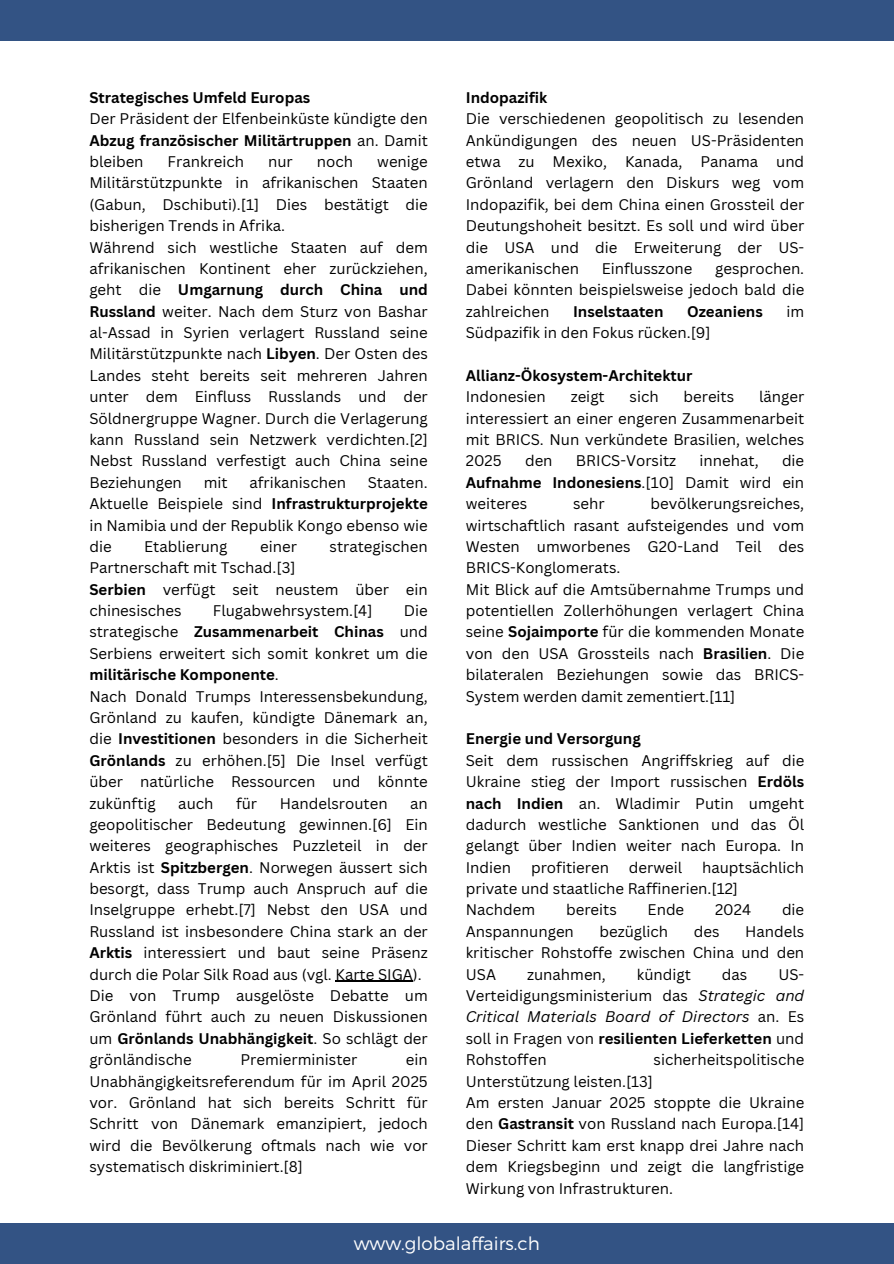
<style>
.page{position:relative;width:894px;height:1264px;background:#fff}
.page>*{position:absolute;margin:0;border:0;box-sizing:border-box;transform-origin:0 0}
.t1{font:300 18.3px "Montserrat";color:#fff}
.t2{font:15px/21.3px "Canva Sans";color:#000;text-align:justify}
.t3{font:700 15px "Canva Sans";color:#000}
.s1{font-weight:700}
.s2{font-style:italic}
</style>
<div class="page">
<div style="left:0;top:1222px;width:893px;height:41px;background:#335384"></div>
<div style="left:0;top:0;width:893px;height:41px;background:#335384"></div>
<hr style="left:335px;top:980px;width:78px;height:1px;background:#000">
<p class="t3" style="left:89px;top:87px;width:222px">Strategisches Umfeld Europas</p>
<p class="t2" style="left:89px;top:108px;width:340px">Der Präsident der Elfenbeinküste kündigte den <span class="s1">Abzug französischer Militärtruppen</span> an. Damit bleiben</p>
<p class="t2" style="left:89px;top:150px;width:340px;text-indent:288px">wenige Militärstützpunkte in afrikanischen Staaten (Gabun, Dschibuti).[1] Dies bestätigt die bisherigen Trends in Afrika.</p>
<p class="t2" style="left:89px;top:236px;width:340px">Während sich westliche Staaten auf dem afrikanischen Kontinent eher zurückziehen, geht die <span class="s1">Umgarnung durch China und Russland</span> weiter. Nach dem Sturz von Bashar al-Assad in Syrien verlagert Russland seine Militärstützpunkte nach <span class="s1">Libyen</span>. Der Osten des Landes steht bereits seit mehreren Jahren unter dem Einfluss Russlands und der Söldnergruppe Wagner. Durch die Verlagerung kann Russland sein Netzwerk verdichten.[2] Nebst Russland verfestigt auch China seine Beziehungen</p>
<p class="t2" style="left:168px;top:150px;width:78px">Frankreich</p>
<p class="t2" style="left:268px;top:150px;width:26px">nur</p>
<p class="t2" style="left:317px;top:150px;width:38px">noch</p>
<p class="t2" style="left:204px;top:471px;width:25px">mit</p>
<p class="t2" style="left:249px;top:471px;width:98px">afrikanischen</p>
<p class="t2" style="left:89px;top:471px;width:340px;text-indent:278px">Staaten.<br>Aktuelle Beispiele sind <span class="s1">Infrastrukturprojekte </span>in Namibia und der Republik Kongo ebenso wie die</p>
<p class="t2" style="left:144px;top:535px;width:85px">Etablierung</p>
<p class="t2" style="left:260px;top:535px;width:38px">einer</p>
<p class="t2" style="left:329px;top:535px;width:100px">strategischen</p>
<p class="t2" style="left:89px;top:557px;width:208px">Partnerschaft mit Tschad.[3]</p>
<p class="t2" style="left:89px;top:578px;width:340px"><span class="s1">Serbien</span> verfügt seit neustem über ein chinesisches</p>
<p class="t2" style="left:89px;top:599px;width:340px;text-indent:314px">Die strategische <span class="s1">Zusammenarbeit Chinas</span> und Serbiens erweitert sich somit konkret um die <span class="s1">militärische Komponente</span>.</p>
<p class="t2" style="left:89px;top:685px;width:340px">Nach Donald Trumps Interessensbekundung, Grönland zu kaufen, kündigte Dänemark an, die <span class="s1">Investitionen</span> besonders in die Sicherheit <span class="s1">Grönlands</span> zu erhöhen.[5] Die Insel verfügt über natürliche Ressourcen und könnte zukünftig</p>
<p class="t2" style="left:213px;top:599px;width:161px">Flugabwehrsystem.[4]</p>
<p class="t2" style="left:178px;top:792px;width:37px">auch</p>
<p class="t2" style="left:236px;top:792px;width:23px">für</p>
<p class="t2" style="left:280px;top:792px;width:109px">Handelsrouten</p>
<p class="t2" style="left:89px;top:792px;width:340px;text-indent:321px">an geopolitischer Bedeutung gewinnen.[6] Ein weiteres geographisches Puzzleteil in der Arktis ist <span class="s1">Spitzbergen</span>. Norwegen äussert sich besorgt, dass Trump auch Anspruch auf die Inselgruppe erhebt.[7] Nebst den USA und Russland ist insbesondere China stark an der <span class="s1">Arktis</span> interessiert und baut seine Präsenz durch die Polar Silk Road aus (vgl. Karte SIGA).</p>
<p class="t2" style="left:89px;top:984px;width:340px">Die von Trump ausgelöste Debatte um Grönland führt auch zu neuen Diskussionen um <span class="s1">Grönlands Unabhängigkeit</span>. So schlägt der grönländische</p>
<p class="t2" style="left:89px;top:1048px;width:340px;text-indent:316px">ein Unabhängigkeitsreferendum für im April 2025 vor. Grönland hat sich bereits Schritt für Schritt von Dänemark emanzipiert, jedoch wird die Bevölkerung oftmals nach wie vor systematisch diskriminiert.[8]</p>
<p class="t2" style="left:240px;top:1048px;width:118px">Premierminister</p>
<p class="t3" style="left:465px;top:87px;width:83px">Indopazifik</p>
<p class="t2" style="left:465px;top:108px;width:340px">Die verschiedenen geopolitisch zu lesenden Ankündigungen des neuen US-Präsidenten etwa zu Mexiko, Kanada, Panama und Grönland verlagern den Diskurs weg vom Indopazifik, bei dem China einen Grossteil der Deutungshoheit besitzt. Es soll und wird über die USA und die Erweiterung der US&shy;amerikanischen</p>
<p class="t2" style="left:601px;top:257px;width:92px">Einflusszone</p>
<p class="t2" style="left:465px;top:257px;width:340px;text-indent:249px">gesprochen.<br>Dabei könnten beispielsweise jedoch bald die zahlreichen</p>
<p class="t3" style="left:573px;top:301px;width:92px">Inselstaaten</p>
<p class="t3" style="left:687px;top:301px;width:77px">Ozeaniens</p>
<p class="t2" style="left:786px;top:300px;width:19px">im</p>
<p class="t2" style="left:465px;top:321px;width:246px">Südpazifik in den Fokus rücken.[9]</p>
<p class="t3" style="left:465px;top:365px;width:228px">Allianz-Ökosystem-Architektur</p>
<p class="t2" style="left:465px;top:386px;width:82px">Indonesien</p>
<p class="t2" style="left:570px;top:386px;width:36px">zeigt</p>
<p class="t2" style="left:629px;top:386px;width:31px">sich</p>
<p class="t2" style="left:683px;top:386px;width:52px">bereits</p>
<p class="t2" style="left:465px;top:386px;width:340px;text-indent:293px">länger interessiert an einer engeren Zusammenarbeit mit BRICS. Nun verkündete Brasilien, welches 2025</p>
<p class="t2" style="left:465px;top:450px;width:340px;text-indent:316px">die <span class="s1">Aufnahme Indonesiens</span>.[10] Damit wird ein weiteres</p>
<p class="t2" style="left:525px;top:450px;width:29px">den</p>
<p class="t2" style="left:575px;top:450px;width:102px">BRICS-Vorsitz</p>
<p class="t2" style="left:699px;top:450px;width:60px">innehat,</p>
<p class="t2" style="left:465px;top:492px;width:340px;text-indent:185px">bevölkerungsreiches, wirtschaftlich rasant aufsteigendes und vom Westen umworbenes G20-Land Teil des BRICS-Konglomerats.</p>
<p class="t2" style="left:465px;top:578px;width:340px">Mit Blick auf die Amtsübernahme Trumps und potentiellen Zollerhöhungen verlagert China seine <span class="s1">Sojaimporte</span> für die kommenden Monate von den USA Grossteils nach <span class="s1">Brasilien</span>. Die bilateralen Beziehungen sowie das BRICS-System werden damit zementiert.[11]</p>
<p class="t3" style="left:465px;top:728px;width:176px">Energie und Versorgung</p>
<p class="t2" style="left:465px;top:749px;width:340px">Seit dem russischen Angriffskrieg auf die Ukraine stieg der Import russischen <span class="s1">Erdöls nach Indien</span> an. Wladimir Putin umgeht dadurch westliche Sanktionen und das Öl gelangt über Indien weiter nach Europa. In Indien</p>
<p class="t2" style="left:573px;top:492px;width:33px">sehr</p>
<p class="t2" style="left:531px;top:856px;width:79px">profitieren</p>
<p class="t2" style="left:628px;top:856px;width:55px">derweil</p>
<p class="t2" style="left:465px;top:856px;width:340px;text-indent:236px">hauptsächlich private und staatliche Raffinerien.[12]</p>
<p class="t2" style="left:465px;top:899px;width:71px">Nachdem</p>
<p class="t2" style="left:566px;top:899px;width:52px">bereits</p>
<p class="t2" style="left:647px;top:899px;width:38px">Ende</p>
<p class="t2" style="left:714px;top:899px;width:38px">2024</p>
<p class="t2" style="left:781px;top:899px;width:24px">die</p>
<p class="t2" style="left:465px;top:920px;width:110px">Anspannungen</p>
<p class="t2" style="left:599px;top:920px;width:70px">bezüglich</p>
<p class="t2" style="left:693px;top:920px;width:27px">des</p>
<p class="t2" style="left:465px;top:920px;width:340px;text-indent:279px">Handels kritischer Rohstoffe zwischen China und den USA</p>
<p class="t2" style="left:527px;top:963px;width:80px">zunahmen,</p>
<p class="t2" style="left:636px;top:963px;width:56px">kündigt</p>
<p class="t2" style="left:721px;top:963px;width:27px">das</p>
<p class="t2" style="left:465px;top:963px;width:340px;text-indent:312px">US-Verteidigungsministerium das <span class="s2">Strategic and Critical Materials Board of Directors</span> an. Es soll in Fragen von <span class="s1">resilienten Lieferketten</span> und Rohstoffen</p>
<p class="t2" style="left:653px;top:1048px;width:152px">sicherheitspolitische</p>
<p class="t2" style="left:465px;top:1070px;width:189px">Unterstützung leisten.[13]</p>
<h1 class="t2" style="left:465px;top:1091px;width:340px">Am ersten Januar 2025 stoppte die Ukraine den <span class="s1">Gastransit</span> von Russland nach Europa.[14] Dieser Schritt kam erst knapp drei Jahre nach dem Kriegsbeginn und zeigt die langfristige Wirkung von Infrastrukturen.</h1>
<p class="t1" style="left:353px;top:1231px;width:187px">www.globalaffairs.ch</p>
</div>
